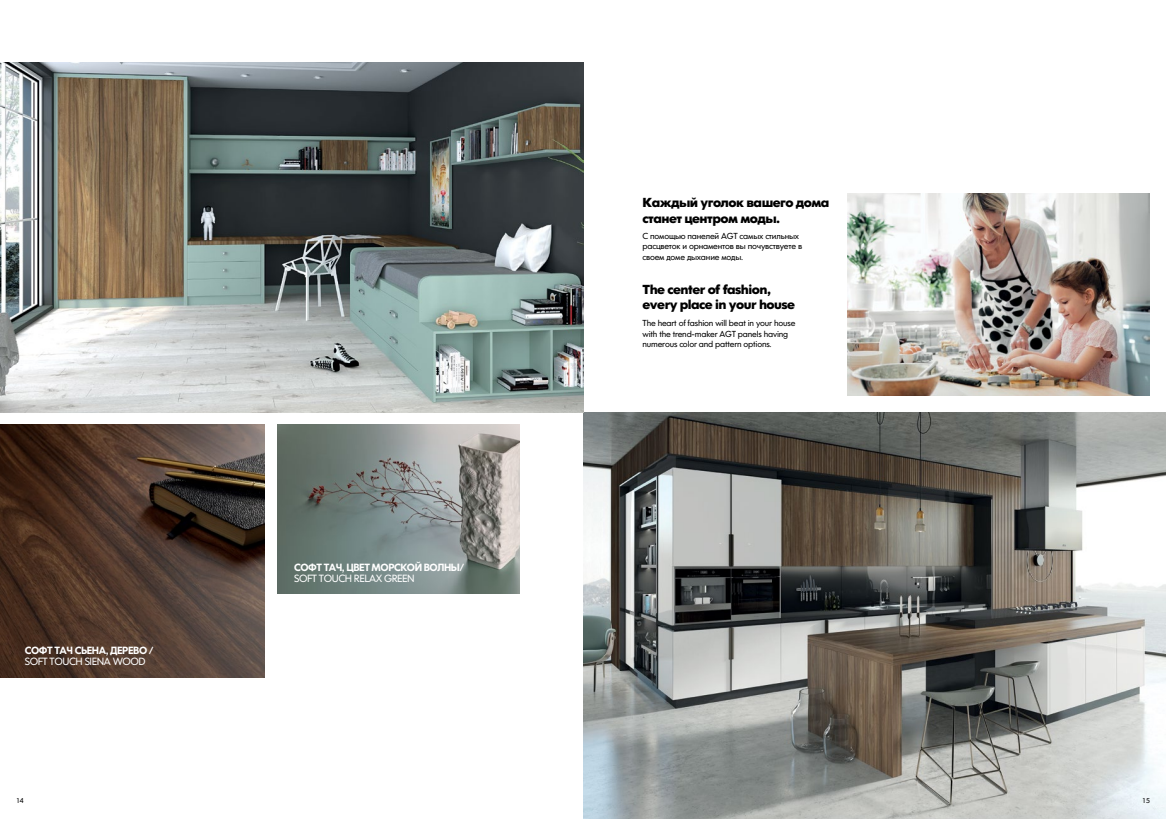
<style>
.page{position:relative;width:1166px;height:819px;background:#fff}
.page>*{position:absolute;margin:0;border:0;box-sizing:border-box;transform-origin:0 0}
.t1{font:700 13.12px/15.8px "IKEA Sans TUC";letter-spacing:-.04em;color:#000}
.t2{font:800 10.5px "IKEA Sans TUC";letter-spacing:-.04em;color:#fff}
.t3{font:10.5px "IKEA Sans TUC";letter-spacing:-.04em;color:#fff}
.t4{font:8.75px/10.5px "IKEA Sans TUC";letter-spacing:-.02em;color:#000}
.t5{font:7px "IKEA Sans TUC";color:#000}
</style>
<div class="page">
<img style="left:583px;top:413px;width:583px;height:406px">
<img style="left:0;top:424px;width:265px;height:253px">
<img style="left:0;top:62px;width:583px;height:351px">
<img style="left:277px;top:424px;width:242px;height:170px">
<img style="left:847px;top:194px;width:303px;height:201px">
<h1 class="t1" style="left:642px;top:193px;width:188px">Каждый уголок вашего дома станет центром моды.</h1>
<p class="t4" style="left:642px;top:230px;width:161px">С помощью панелей AGT самых стильных расцветок и орнаментов вы почувствуете в своем доме дыхание моды.</p>
<h1 class="t1" style="left:642px;top:280px;width:154px">The center of fashion, every place in your house</h1>
<p class="t2" style="left:25px;top:642px;width:130px">СОФТ ТАЧ СЬЕНА, ДЕРЕВО /</p>
<p class="t3" style="left:25px;top:653px;width:122px">SOFT TOUCH SIENA WOOD</p>
<p class="t2" style="left:294px;top:559px;width:172px">СОФТ ТАЧ, ЦВЕТ МОРСКОЙ ВОЛНЫ/</p>
<p class="t3" style="left:294px;top:570px;width:122px">SOFT TOUCH RELAX GREEN</p>
<p class="t4" style="left:642px;top:317px;width:154px">The heart of fashion will beat in your house with the trend-maker AGT panels having numerous color and pattern options.</p>
<p class="t5" style="left:16px;top:794px;width:9px">14</p>
<p class="t5" style="left:1142px;top:794px;width:9px">15</p>
</div>
